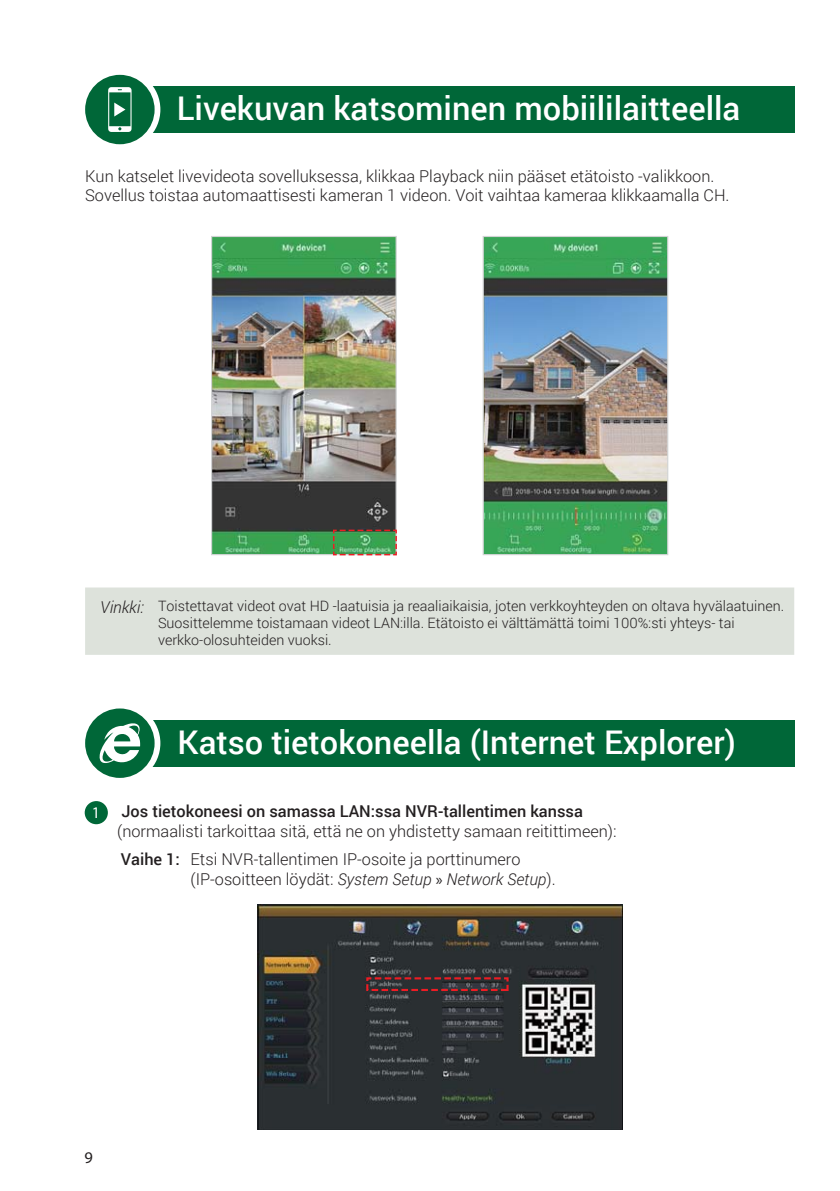
<style>
.page{position:relative;width:840px;height:1191px;background:#fff}
.page>*{position:absolute;margin:0;border:0;box-sizing:border-box;transform-origin:0 0}
.t1{font:500 32.6px "Roboto";color:#fff}
.t2{font:300 16.4px/19.6px "Roboto";color:#231f20}
.t3{font:500 16.4px "Roboto";color:#231f20}
.t4{font:italic 300 16.4px "Roboto";color:#231f20}
.t5{font:700 16.4px "Helvetica Neue LT Pro";color:#fff}
.t6{font:300 16.4px "Helvetica Neue LT Pro";color:#231f20}
.t7{font:300 14.2px/17.2px "Roboto";color:#231f20}
.s1{font-style:italic;font-size:16.4px}
.s2{font-weight:500}
.s3{font-style:normal}
.s4{font-family:"Myriad Pro";font-weight:400;font-style:normal}
</style>
<div class="page">
<div style="left:116px;top:720px;width:677px;height:46px;background:#006738"></div>
<div style="left:85px;top:587px;width:708px;height:68px;background:#dde2db"></div>
<div style="left:116px;top:86px;width:677px;height:47px;background:#006738"></div>
<div style="left:85px;top:801px;width:23px;height:23px;background:#006738;border-radius:50%"></div>
<svg style="left:85px;top:74px;width:75px;height:71px"></svg>
<svg style="left:85px;top:708px;width:75px;height:70px"></svg>
<img style="left:257px;top:904px;width:365px;height:225px">
<svg style="left:366px;top:977px;width:142px;height:14px;background:#593034"></svg>
<img style="left:211px;top:236px;width:185px;height:319px">
<img style="left:482px;top:236px;width:186px;height:319px">
<svg style="left:333px;top:529px;width:63px;height:26px;background:#549456"></svg>
<h1 class="t1" style="left:177px;top:86px;width:564px">Livekuvan katsominen mobiililaitteella</h1>
<p class="t2" style="left:85px;top:166px;width:645px">Kun katselet livevideota sovelluksessa, klikkaa Playback niin pääset etätoisto -valikkoon.<br>Sovellus toistaa automaattisesti kameran 1 videon. Voit vaihtaa kameraa klikkaamalla CH.</p>
<p class="t7" style="left:158px;top:596px;width:627px;text-indent:-58px"><span class="s1">Vinkki:</span> Toistettavat videot ovat HD -laatuisia ja reaaliaikaisia, joten verkkoyhteyden on oltava hyvälaatuinen.<br>Suosittelemme toistamaan videot LAN:illa. Etätoisto ei välttämättä toimi 100%:sti yhteys- tai verkko-olosuhteiden vuoksi.</p>
<p class="t5" style="left:92px;top:802px;width:10px">1</p>
<h1 class="t1" style="left:177px;top:719px;width:559px">Katso tietokoneella (Internet Explorer)</h1>
<p class="t3" style="left:121px;top:800px;width:463px">Jos tietokoneesi on samassa LAN:ssa NVR-tallentimen kanssa</p>
<p class="t2" style="left:117px;top:816px;width:500px;line-height:28.6px">(normaalisti tarkoittaa sitä, että ne on yhdistetty samaan reitittimeen):<br><span class="s2">Vaihe 1:</span> Etsi NVR-tallentimen IP-osoite ja porttinumero</p>
<p class="t4" style="left:190px;top:868px;width:366px"><span class="s3">(IP-osoitteen löydät:</span> System Setup <span class="s4">»</span> Network Setup<span class="s3">).</span></p>
<p class="t6" style="left:84px;top:1147px;width:10px">9</p>
</div>
